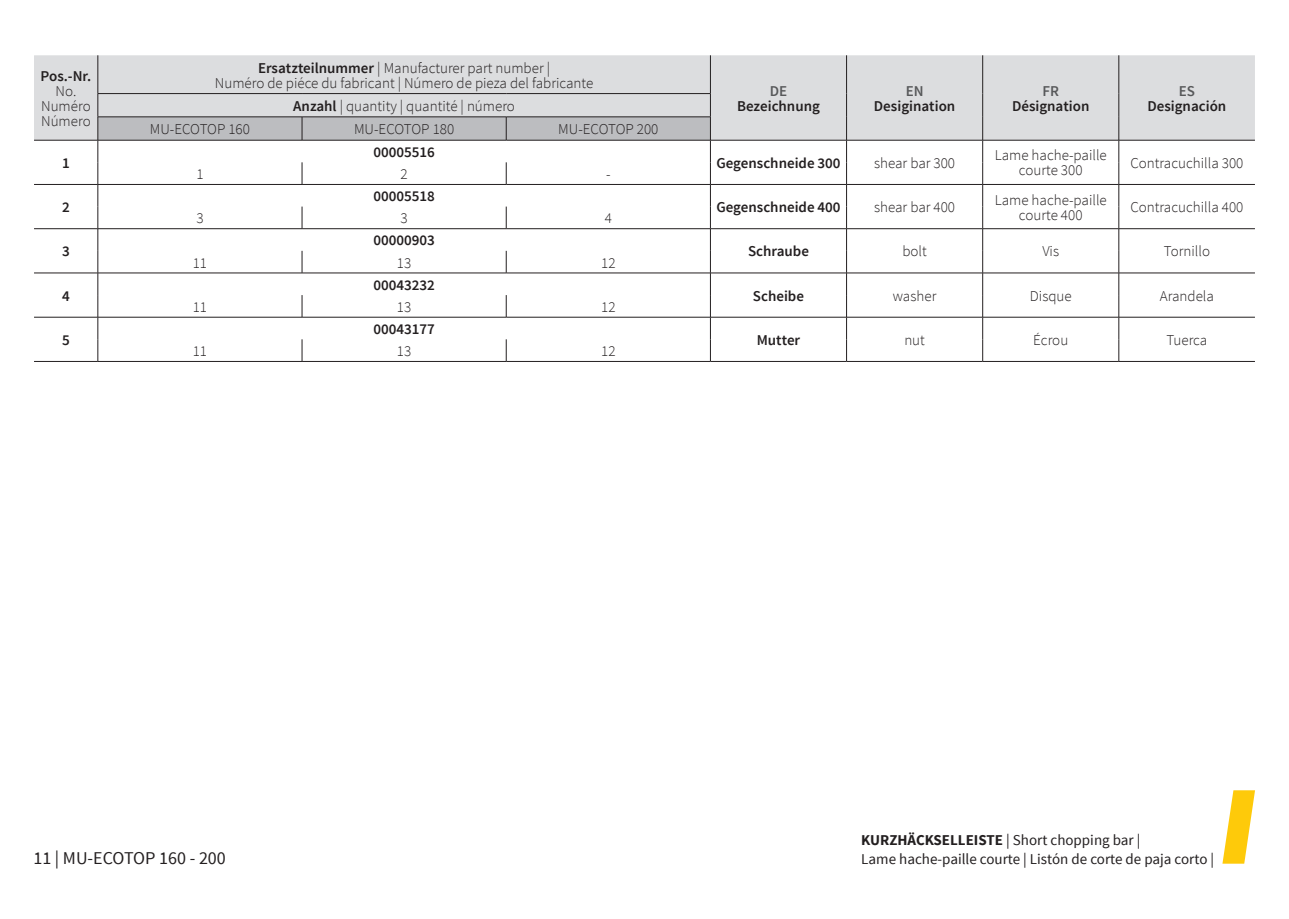
<style>
.page{position:relative;width:1289px;height:919px;background:#fff}
.page>*{position:absolute;margin:0;border:0;box-sizing:border-box;transform-origin:0 0}
.t1{font:18px "Source Sans Pro";color:#231f20}
.Tabelleninhalt{font:300 15px/15px "Source Sans Pro";color:#231f20;text-align:center}
.Tabelleninhalt-2{font:600 15px "Source Sans Pro";color:#231f20}
.Inhalt{font:15px "Source Sans Pro";color:#231f20}
.Bodytext{font:300 15px "Source Sans Pro";color:#231f20}
.Tabelleninhalt-3{font:600 15px "Source Sans Pro";color:#57585a}
.s1{font-weight:600}
.s2{font-weight:700}
</style>
<div class="page">
<svg style="left:1222px;top:790px;width:32px;height:73px"></svg>
<div style="left:34px;top:55px;width:1220px;height:85px;background:#dcdddf"></div>
<hr style="left:34px;top:273px;width:64px;height:1px;background:#231f20">
<hr style="left:846px;top:361px;width:136px;height:1px;background:#231f20">
<hr style="left:982px;top:361px;width:136px;height:1px;background:#231f20">
<hr style="left:1118px;top:361px;width:136px;height:1px;background:#231f20">
<hr style="left:98px;top:93px;width:204px;height:1px;background:#231f20">
<hr style="left:302px;top:93px;width:204px;height:1px;background:#231f20">
<hr style="left:506px;top:93px;width:204px;height:1px;background:#231f20">
<hr style="left:34px;top:317px;width:64px;height:1px;background:#231f20">
<hr style="left:710px;top:273px;width:136px;height:1px;background:#231f20">
<hr style="left:846px;top:273px;width:136px;height:1px;background:#231f20">
<hr style="left:982px;top:273px;width:136px;height:1px;background:#231f20">
<hr style="left:1118px;top:273px;width:136px;height:1px;background:#231f20">
<hr style="left:710px;top:317px;width:136px;height:1px;background:#231f20">
<hr style="left:846px;top:317px;width:136px;height:1px;background:#231f20">
<hr style="left:982px;top:317px;width:136px;height:1px;background:#231f20">
<hr style="left:1118px;top:317px;width:136px;height:1px;background:#231f20">
<hr style="left:34px;top:228px;width:64px;height:1px;background:#231f20">
<hr style="left:710px;top:228px;width:136px;height:1px;background:#231f20">
<hr style="left:846px;top:228px;width:136px;height:1px;background:#231f20">
<hr style="left:982px;top:228px;width:136px;height:1px;background:#231f20">
<hr style="left:1118px;top:228px;width:136px;height:1px;background:#231f20">
<hr style="left:98px;top:55px;width:1px;height:38px;background:#231f20">
<hr style="left:710px;top:55px;width:1px;height:38px;background:#231f20">
<hr style="left:846px;top:55px;width:1px;height:39px;background:#231f20">
<hr style="left:982px;top:55px;width:1px;height:39px;background:#231f20">
<hr style="left:1118px;top:55px;width:1px;height:39px;background:#231f20">
<hr style="left:710px;top:361px;width:136px;height:1px;background:#231f20">
<svg style="left:846px;top:94px;width:1px;height:267px"></svg>
<svg style="left:982px;top:94px;width:1px;height:267px"></svg>
<svg style="left:1118px;top:94px;width:1px;height:267px"></svg>
<svg style="left:98px;top:94px;width:613px;height:267px"></svg>
<hr style="left:34px;top:140px;width:64px;height:1px;background:#231f20">
<hr style="left:34px;top:184px;width:64px;height:1px;background:#231f20">
<hr style="left:34px;top:361px;width:64px;height:1px;background:#231f20">
<hr style="left:710px;top:140px;width:136px;height:1px;background:#231f20">
<hr style="left:846px;top:140px;width:136px;height:1px;background:#231f20">
<hr style="left:982px;top:140px;width:136px;height:1px;background:#231f20">
<hr style="left:1118px;top:140px;width:136px;height:1px;background:#231f20">
<hr style="left:710px;top:184px;width:136px;height:1px;background:#231f20">
<hr style="left:846px;top:184px;width:136px;height:1px;background:#231f20">
<hr style="left:982px;top:184px;width:136px;height:1px;background:#231f20">
<hr style="left:1118px;top:184px;width:136px;height:1px;background:#231f20">
<hr style="left:98px;top:140px;width:204px;height:1px;background:#231f20">
<hr style="left:302px;top:140px;width:204px;height:1px;background:#231f20">
<hr style="left:506px;top:140px;width:204px;height:1px;background:#231f20">
<hr style="left:98px;top:184px;width:204px;height:1px;background:#231f20">
<hr style="left:302px;top:184px;width:204px;height:1px;background:#231f20">
<hr style="left:506px;top:184px;width:204px;height:1px;background:#231f20">
<hr style="left:98px;top:361px;width:204px;height:1px;background:#231f20">
<hr style="left:302px;top:361px;width:204px;height:1px;background:#231f20">
<hr style="left:506px;top:361px;width:204px;height:1px;background:#231f20">
<p class="Tabelleninhalt-2" style="left:41px;top:66px;width:52px">Pos.-Nr.</p>
<p class="Tabelleninhalt" style="left:56px;top:83px;width:22px">No.</p>
<p class="Tabelleninhalt" style="left:41px;top:98px;width:51px">Numéro</p>
<p class="Tabelleninhalt" style="left:41px;top:113px;width:51px">Número</p>
<p class="Tabelleninhalt-2" style="left:62px;top:153px;width:9px">1</p>
<p class="Tabelleninhalt-2" style="left:62px;top:198px;width:9px">2</p>
<p class="Tabelleninhalt-2" style="left:62px;top:242px;width:9px">3</p>
<p class="Tabelleninhalt-2" style="left:62px;top:286px;width:9px">4</p>
<p class="Tabelleninhalt-2" style="left:62px;top:330px;width:9px">5</p>
<p class="Tabelleninhalt" style="left:258px;top:60px;width:293px"><span class="s1">Ersatzteilnummer</span> | Manufacturer part number |</p>
<p class="Tabelleninhalt" style="left:215px;top:75px;width:380px">Numéro de piéce du fabricant | Número de pieza del fabricante</p>
<p class="Tabelleninhalt-3" style="left:769px;top:81px;width:19px">DE</p>
<p class="Tabelleninhalt-2" style="left:737px;top:96px;width:84px">Bezeichnung</p>
<p class="Tabelleninhalt-3" style="left:1178px;top:81px;width:18px">ES</p>
<p class="Tabelleninhalt-3" style="left:905px;top:81px;width:19px">EN</p>
<p class="Tabelleninhalt-2" style="left:874px;top:96px;width:83px">Desigination</p>
<p class="Tabelleninhalt-3" style="left:1042px;top:81px;width:18px">FR</p>
<p class="Tabelleninhalt-2" style="left:1012px;top:96px;width:79px">Désignation</p>
<p class="Bodytext" style="left:293px;top:97px;width:223px"><span class="s1">Anzahl</span> | quantity | quantité | número</p>
<p class="Tabelleninhalt-2" style="left:1147px;top:96px;width:80px">Designación</p>
<p class="Tabelleninhalt" style="left:150px;top:122px;width:102px">MU-ECOTOP 160</p>
<p class="Tabelleninhalt" style="left:354px;top:122px;width:102px">MU-ECOTOP 180</p>
<p class="Tabelleninhalt" style="left:558px;top:122px;width:102px">MU-ECOTOP 200</p>
<p class="Tabelleninhalt-2" style="left:373px;top:142px;width:63px">00005516</p>
<p class="Tabelleninhalt" style="left:196px;top:167px;width:9px">1</p>
<p class="Tabelleninhalt" style="left:400px;top:167px;width:9px">2</p>
<p class="Tabelleninhalt" style="left:606px;top:167px;width:6px">-</p>
<p class="Tabelleninhalt-2" style="left:373px;top:187px;width:63px">00005518</p>
<p class="Tabelleninhalt" style="left:196px;top:211px;width:9px">3</p>
<p class="Tabelleninhalt" style="left:400px;top:211px;width:9px">3</p>
<p class="Tabelleninhalt" style="left:604px;top:211px;width:9px">4</p>
<p class="Tabelleninhalt-2" style="left:373px;top:231px;width:63px">00000903</p>
<p class="Tabelleninhalt" style="left:193px;top:255px;width:16px">11</p>
<p class="Tabelleninhalt" style="left:397px;top:255px;width:16px">13</p>
<p class="Tabelleninhalt" style="left:601px;top:255px;width:16px">12</p>
<p class="Tabelleninhalt-2" style="left:373px;top:275px;width:63px">00043232</p>
<p class="Tabelleninhalt" style="left:193px;top:299px;width:16px">11</p>
<p class="Tabelleninhalt" style="left:397px;top:299px;width:16px">13</p>
<p class="Tabelleninhalt" style="left:601px;top:299px;width:16px">12</p>
<p class="Tabelleninhalt-2" style="left:373px;top:319px;width:63px">00043177</p>
<p class="Tabelleninhalt" style="left:193px;top:343px;width:16px">11</p>
<p class="Tabelleninhalt" style="left:397px;top:343px;width:16px">13</p>
<p class="Tabelleninhalt" style="left:601px;top:343px;width:16px">12</p>
<p class="Tabelleninhalt-2" style="left:716px;top:153px;width:126px">Gegenschneide 300</p>
<p class="Tabelleninhalt" style="left:874px;top:155px;width:82px">shear bar 300</p>
<p class="Tabelleninhalt" style="left:994px;top:148px;width:114px">Lame hache-paille courte 300</p>
<p class="Tabelleninhalt" style="left:1130px;top:155px;width:114px">Contracuchilla 300</p>
<p class="Tabelleninhalt-2" style="left:716px;top:198px;width:126px">Gegenschneide 400</p>
<p class="Tabelleninhalt" style="left:874px;top:200px;width:82px">shear bar 400</p>
<p class="Tabelleninhalt" style="left:994px;top:192px;width:114px">Lame hache-paille courte 400</p>
<p class="Tabelleninhalt" style="left:1130px;top:200px;width:114px">Contracuchilla 400</p>
<p class="Tabelleninhalt-2" style="left:748px;top:242px;width:62px">Schraube</p>
<p class="Tabelleninhalt" style="left:902px;top:244px;width:26px">bolt</p>
<p class="Tabelleninhalt" style="left:1042px;top:244px;width:18px">Vis</p>
<p class="Tabelleninhalt" style="left:1163px;top:244px;width:48px">Tornillo</p>
<p class="Tabelleninhalt-2" style="left:753px;top:286px;width:53px">Scheibe</p>
<p class="Tabelleninhalt" style="left:892px;top:288px;width:45px">washer</p>
<p class="Tabelleninhalt" style="left:1029px;top:288px;width:43px">Disque</p>
<p class="Tabelleninhalt" style="left:1159px;top:288px;width:56px">Arandela</p>
<p class="Tabelleninhalt-2" style="left:756px;top:330px;width:45px">Mutter</p>
<p class="Tabelleninhalt" style="left:904px;top:332px;width:22px">nut</p>
<p class="Tabelleninhalt" style="left:1033px;top:332px;width:37px">Écrou</p>
<p class="Tabelleninhalt" style="left:1166px;top:332px;width:42px">Tuerca</p>
<p class="t1" style="left:33px;top:846px;width:194px">11 | MU-ECOTOP 160 - 200</p>
<p class="Inhalt" style="left:861px;top:831px;width:281px"><span class="s2">KURZHÄCKSELLEISTE</span> | Short chopping bar |</p>
<p class="Inhalt" style="left:861px;top:849px;width:354px">Lame hache-paille courte | Listón de corte de paja corto |</p>
</div>
